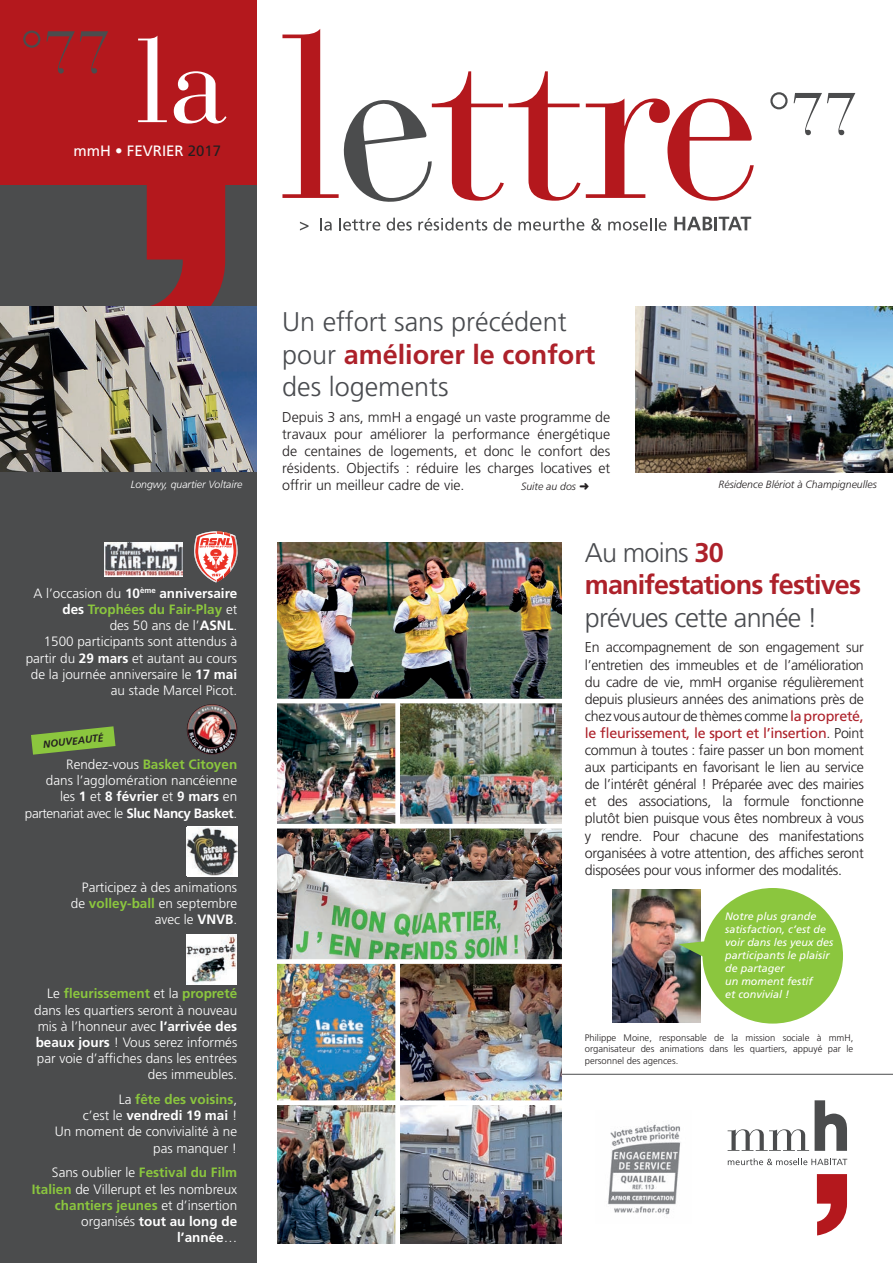
<style>
.page{position:relative;width:893px;height:1263px;background:#fff}
.page>*{position:absolute;margin:0;border:0;box-sizing:border-box;transform-origin:0 0}
.t1{font:60px "Bauer Bodoni";color:#4b4c4d}
.t2{font:300 27px/32.4px "Frutiger";color:#494b4f}
.t3{font:700 27px/32.4px "Frutiger";letter-spacing:-.03em;color:#ad212a}
.t4{font:300 27px "Frutiger";letter-spacing:-.03em;color:#494b4f}
.t5{font:15px "Frutiger";color:#fff}
.t6{font:300 14.25px/17.1px "Frutiger";color:#231f20;text-align:justify}
.t7{font:300 13.5px/16.2px "Frutiger";color:#fff;text-align:right}
.t8{font:italic 10.8px/12.9px "Frutiger";color:#fff}
.t9{font:italic 300 10.5px "Frutiger";color:#231f20}
.t10{font:italic 300 10.5px "Frutiger";color:#fff}
.t11{font:italic 700 10.05px "Frutiger";color:#231f20}
.t12{font:300 9.45px/11.4px "Frutiger";color:#231f20;text-align:justify}
.s1{color:#231f20}
.s2{font-weight:700;color:#ad212a}
.s3{font-weight:700}
.s4{font-weight:700;color:#8bc63e}
.s5{font-weight:300;color:#494b4f}
.s6{font-weight:400;color:#ad212a}
</style>
<div class="page">
<div style="left:0;top:177px;width:257px;height:1086px;background:#4b4c4d"></div>
<div style="left:0;top:0;width:257px;height:184px;background:#b4181d"></div>
<svg style="left:586px;top:98px;width:168px;height:103px"></svg>
<svg style="left:300px;top:222px;width:9px;height:8px"></svg>
<svg style="left:320px;top:218px;width:12px;height:13px"></svg>
<svg style="left:339px;top:218px;width:41px;height:13px"></svg>
<svg style="left:387px;top:218px;width:25px;height:13px"></svg>
<svg style="left:418px;top:218px;width:69px;height:13px"></svg>
<svg style="left:493px;top:218px;width:19px;height:13px"></svg>
<svg style="left:519px;top:218px;width:65px;height:13px"></svg>
<svg style="left:591px;top:218px;width:11px;height:13px"></svg>
<svg style="left:608px;top:218px;width:59px;height:13px"></svg>
<svg style="left:674px;top:217px;width:77px;height:13px"></svg>
<svg style="left:282px;top:29px;width:298px;height:173px"></svg>
<svg style="left:138px;top:36px;width:29px;height:86px"></svg>
<svg style="left:174px;top:71px;width:52px;height:53px"></svg>
<svg style="left:147px;top:184px;width:78px;height:122px"></svg>
<hr style="left:560px;top:1074px;width:333px;height:1px;background:#4b4c4d">
<img style="left:187px;top:704px;width:50px;height:51px;border-radius:25px">
<div style="left:104px;top:542px;width:78px;height:34px;background:#fff"></div>
<img style="left:104px;top:543px;width:78px;height:33px">
<div style="left:187px;top:826px;width:50px;height:51px;background:#fff"></div>
<img style="left:187px;top:828px;width:50px;height:47px">
<img style="left:187px;top:935px;width:49px;height:49px">
<svg style="left:194px;top:531px;width:44px;height:51px"></svg>
<img style="left:612px;top:889px;width:89px;height:133px">
<div style="left:702px;top:888px;width:141px;height:135px;background:#8bc63e;border-radius:50%"></div>
<svg style="left:679px;top:938px;width:26px;height:28px"></svg>
<img style="left:278px;top:542px;width:283px;height:157px">
<img style="left:278px;top:828px;width:283px;height:131px">
<img style="left:278px;top:964px;width:117px;height:136px">
<img style="left:400px;top:964px;width:161px;height:136px">
<img style="left:400px;top:703px;width:161px;height:121px">
<img style="left:400px;top:1105px;width:161px;height:138px">
<img style="left:278px;top:703px;width:117px;height:121px">
<img style="left:278px;top:1105px;width:117px;height:138px">
<svg style="left:31px;top:726px;width:84px;height:29px"></svg>
<img style="left:0;top:306px;width:257px;height:165px">
<img style="left:636px;top:306px;width:257px;height:166px">
<svg style="left:815px;top:1100px;width:32px;height:51px"></svg>
<svg style="left:817px;top:1174px;width:30px;height:61px"></svg>
<svg style="left:728px;top:1129px;width:81px;height:22px"></svg>
<svg style="left:728px;top:1158px;width:119px;height:7px"></svg>
<img style="left:608px;top:1124px;width:73px;height:91px">
<h1 class="t1" style="left:20px;top:17px;width:92px">°77</h1>
<p class="t5" style="left:74px;top:142px;width:149px">mmH • FEVRIER <span class="s1">2017</span></p>
<h2 class="t2" style="left:282px;top:306px;width:315px">Un effort sans précédent pour <span class="s2">améliorer le confort </span>des logements</h2>
<p class="t6" style="left:282px;top:408px;width:330px">Depuis 3 ans, mmH a engagé un vaste programme de travaux pour améliorer la performance énergétique de centaines de logements, et donc le confort des résidents. Objectifs : réduire les charges locatives et</p>
<h1 class="t1" style="left:767px;top:78px;width:92px">°77</h1>
<p class="t10" style="left:131px;top:479px;width:113px">Longwy, quartier Voltaire</p>
<p class="t6" style="left:282px;top:476px;width:184px">offrir un meilleur cadre de vie.</p>
<p class="t9" style="left:521px;top:480px;width:69px">Suite au dos ➜</p>
<p class="t9" style="left:719px;top:479px;width:160px">Résidence Blériot à Champigneulles</p>
<p class="t7" style="left:26px;top:585px;width:213px">A l’occasion du <span class="s3">10</span><sup>ème</sup> <span class="s3">anniversaire des</span> <span class="s4">Trophées du Fair-Play</span> et<br>des 50 ans de l’<span class="s3">ASNL</span>.<br>1500 participants sont attendus à partir du <span class="s3">29 mars</span> et autant au cours de la journée anniversaire le <span class="s3">17 mai </span>au stade Marcel Picot.</p>
<p class="t11" style="left:43px;top:738px;width:62px;rotate:-6deg">NOUVEAUTÉ</p>
<p class="t7" style="left:25px;top:756px;width:214px">Rendez-vous <span class="s4">Basket Citoyen<br></span>dans l’agglomération nancéienne<br>les <span class="s3">1</span> et <span class="s3">8 février</span> et <span class="s3">9 mars</span> en partenariat avec le <span class="s3">Sluc Nancy Basket</span>.</p>
<p class="t7" style="left:71px;top:879px;width:168px">Participez à des animations de <span class="s4">volley-ball</span> en septembre avec le <span class="s3">VNVB</span>.</p>
<p class="t7" style="left:34px;top:985px;width:205px">Le <span class="s4">fleurissement</span> et la <span class="s4">propreté </span>dans les quartiers seront à nouveau mis à l’honneur avec <span class="s3">l’arrivée des beaux jours</span> ! Vous serez informés par voie d’affiches dans les entrées des immeubles.</p>
<p class="t7" style="left:55px;top:1091px;width:184px">La <span class="s4">fête des voisins</span>,<br>c’est le <span class="s3">vendredi 19 mai</span> !<br>Un moment de convivialité à ne pas manquer !</p>
<p class="t7" style="left:32px;top:1164px;width:207px">Sans oublier le <span class="s4">Festival du Film<br>Italien</span> de Villerupt et les nombreux <span class="s4">chantiers jeunes</span> et d’insertion organisés <span class="s3">tout au long de l’année</span>…</p>
<h2 class="t3" style="left:585px;top:536px;width:278px"><span class="s5">Au moins</span> 30 manifestations festives</h2>
<h2 class="t4" style="left:585px;top:602px;width:234px">prévues cette année !</h2>
<p class="t6" style="left:585px;top:639px;width:281px">En accompagnement de son engagement sur l’entretien des immeubles et de l’amélioration du cadre de vie, mmH organise régulièrement depuis plusieurs années des animations près de chez vous autour de thèmes comme <span class="s6">la propreté, le fleurissement, le sport et l’insertion</span>. Point commun à toutes : faire passer un bon moment aux participants en favorisant le lien au service de l’intérêt général ! Préparée avec des mairies et des associations, la formule fonctionne plutôt bien puisque vous êtes nombreux à vous y rendre. Pour chacune des manifestations organisées à votre attention, des affiches seront disposées pour vous informer des modalités.</p>
<p class="t8" style="left:725px;top:909px;width:110px">Notre plus grande satisfaction, c’est de voir dans les yeux des participants le plaisir de partager<br>un moment festif<br>et convivial !</p>
<p class="t12" style="left:585px;top:1032px;width:270px">Philippe Moine, responsable de la mission sociale à mmH, organisateur des animations dans les quartiers, appuyé par le personnel des agences.</p>
</div>
